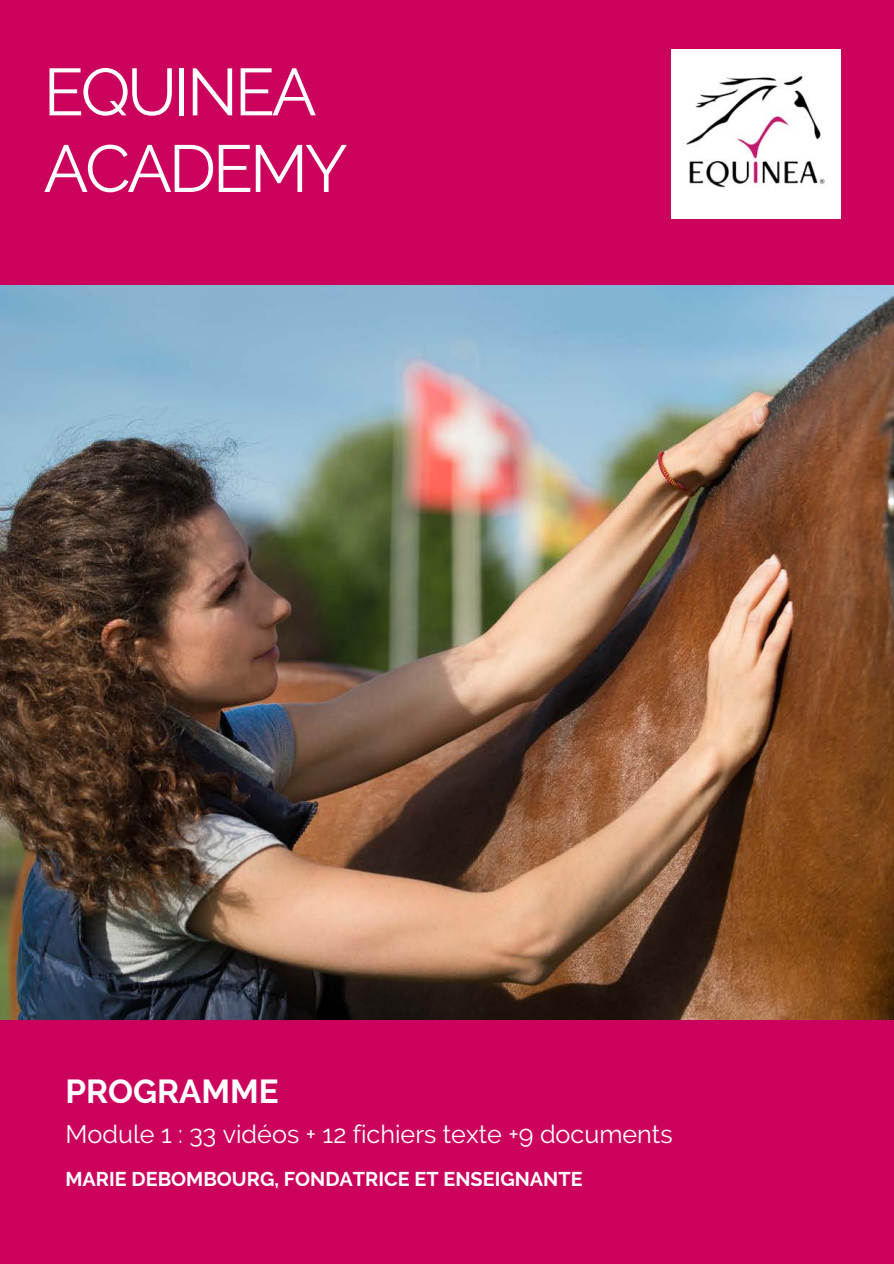
<style>
.page{position:relative;width:894px;height:1264px;background:#fff}
.page>*{position:absolute;margin:0;border:0;box-sizing:border-box;transform-origin:0 0}
.t1{font:66.3px "Raleway";letter-spacing:-.05em;color:#fff}
.t2{font:700 33.15px "Raleway";color:#fff}
.t3{font:25.2px "Raleway";color:#fff}
.t4{font:700 19.8px "Raleway";color:#fff}
</style>
<div class="page">
<div style="left:0;top:0;width:893px;height:1263px;background:#cc035c"></div>
<img style="left:0;top:286px;width:893px;height:733px">
<img style="left:671px;top:49px;width:168px;height:169px">
<p class="t1" style="left:44px;top:53px;width:274px">EQUINEA</p>
<p class="t1" style="left:44px;top:130px;width:306px">ACADEMY</p>
<p class="t2" style="left:65px;top:1071px;width:215px">PROGRAMME</p>
<p class="t3" style="left:65px;top:1118px;width:608px">Module 1 : 33 vidéos + 12 fichiers texte +9 documents</p>
<p class="t4" style="left:65px;top:1167px;width:518px">MARIE DEBOMBOURG, FONDATRICE ET ENSEIGNANTE</p>
</div>
